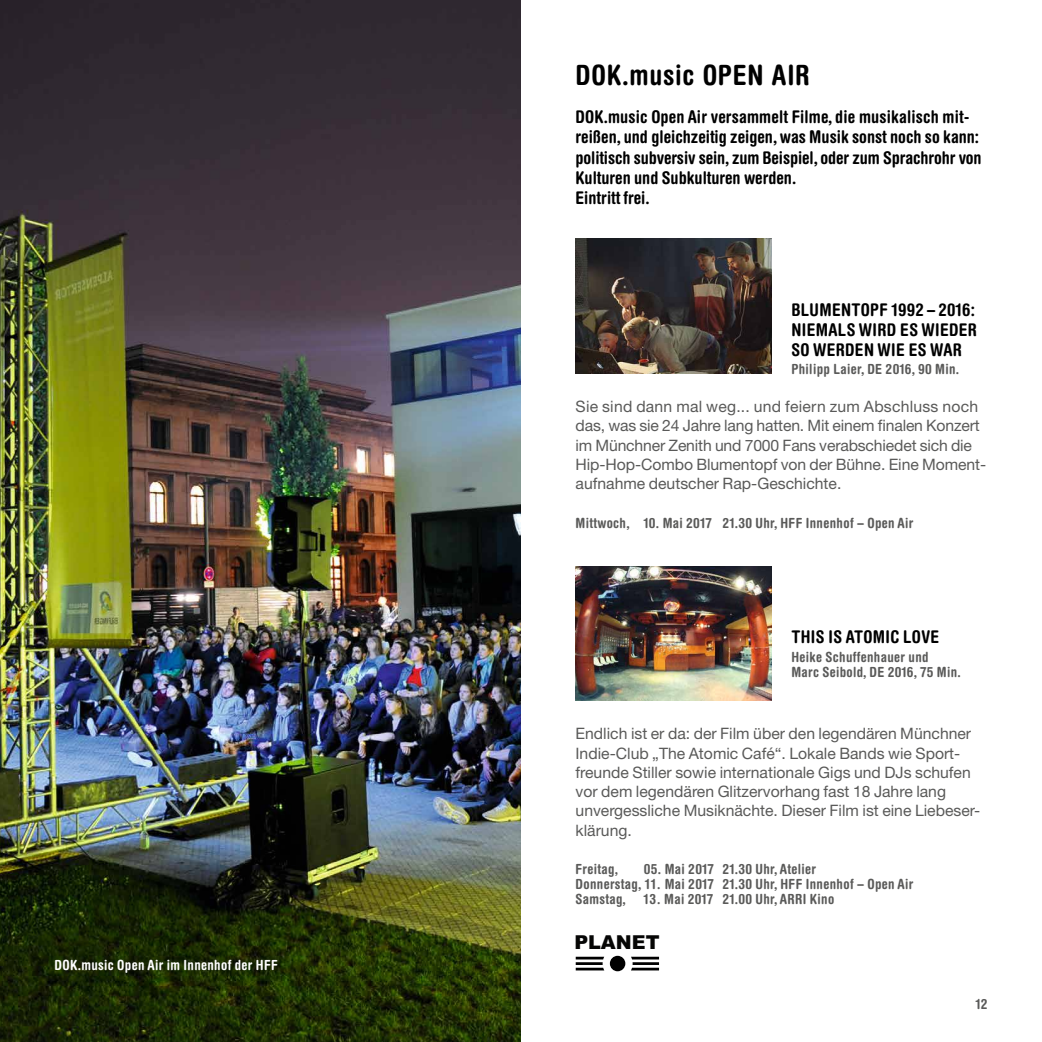
<style>
.page{position:relative;width:1042px;height:1042px;background:#fff}
.page>*{position:absolute;margin:0;border:0;box-sizing:border-box;transform-origin:0 0}
.t1{font:700 condensed 28px "Helvetica Rounded LT";letter-spacing:.025em;color:#000}
.t2{font:900 19.25px "Arial";color:#060605}
.t3{font:700 condensed 17.5px/20.1px "Helvetica Rounded LT Std";color:#000;text-align:justify}
.t4{font:700 condensed 17.5px "Helvetica Rounded LT Std";letter-spacing:.02em;color:#000}
.t5{font:15.75px/19.2px "Helvetica Neue LT Std";color:#5a5a59}
.t6{font:700 condensed 14px/14.9px "Helvetica Rounded LT Std";letter-spacing:.025em;color:#5a5a59}
.t7{font:700 condensed 14px "Helvetica Rounded LT Std";letter-spacing:.025em;color:#fff}
</style>
<div class="page">
<img style="left:0;top:0;width:521px;height:1042px">
<div style="left:29px;top:934px;width:273px;height:64px;background:#000;opacity:.87"></div>
<img style="left:575px;top:239px;width:196px;height:134px">
<img style="left:575px;top:566px;width:196px;height:135px">
<div style="left:610px;top:956px;width:15px;height:15px;background:#000;border-radius:50%"></div>
<svg style="left:576px;top:957px;width:28px;height:13px"></svg>
<svg style="left:631px;top:957px;width:28px;height:13px"></svg>
<p class="t7" style="left:55px;top:957px;width:225px">DOK.music Open Air im Innenhof der HFF</p>
<h1 class="t1" style="left:575px;top:58px;width:235px">DOK.music Open Air</h1>
<p class="t3" style="left:575px;top:107px;width:408px;text-align:left">DOK.music Open Air versammelt Filme, die musikalisch mit&shy;reißen, und gleichzeitig zeigen, was Musik sonst noch so kann: politisch subversiv sein, zum Beispiel, oder zum Sprachrohr von Kulturen und Subkulturen werden.<br>Eintritt frei.</p>
<p class="t3" style="left:791px;top:299px;width:187px">BLUMENTOPF 1992 – 2016:<br>NIEMALS WIRD ES WIEDER SO WERDEN WIE ES WAR</p>
<p class="t6" style="left:791px;top:361px;width:169px">Philipp Laier, DE 2016, 90 Min.</p>
<p class="t5" style="left:575px;top:397px;width:412px">Sie sind dann mal weg... und feiern zum Abschluss noch das, was sie 24 Jahre lang hatten. Mit einem finalen Konzert im Münchner Zenith und 7000 Fans verabschiedet sich die Hip-Hop-Combo Blumentopf von der Bühne. Eine Moment&shy;aufnahme deutscher Rap-Geschichte.</p>
<p class="t6" style="left:575px;top:515px;width:339px">Mittwoch, 10. Mai 2017 21.30 Uhr, HFF Innenhof – Open Air</p>
<p class="t4" style="left:791px;top:626px;width:140px">THIS IS ATOMIC LOVE</p>
<p class="t6" style="left:791px;top:650px;width:171px">Heike Schuffenhauer und<br>Marc Seibold, DE 2016, 75 Min.</p>
<p class="t5" style="left:575px;top:724px;width:406px">Endlich ist er da: der Film über den legendären Münchner Indie-Club „The Atomic Café“. Lokale Bands wie Sport&shy;freunde Stiller sowie internationale Gigs und DJs schufen vor dem legendären Glitzervorhang fast 18 Jahre lang unvergessliche Musiknächte. Dieser Film ist eine Liebeser&shy;klärung.</p>
<p class="t6" style="left:575px;top:861px;width:44px">Freitag,</p>
<p class="t6" style="left:575px;top:861px;width:339px;text-indent:68px">05. Mai 2017 21.30 Uhr, Atelier<br>Donnerstag, 11. Mai 2017 21.30 Uhr, HFF Innenhof – Open Air<br>Samstag,</p>
<p class="t6" style="left:644px;top:891px;width:192px">13. Mai 2017 21.00 Uhr, ARRI Kino</p>
<p class="t2" style="left:574px;top:927px;width:87px">PLANET</p>
<p class="t6" style="left:975px;top:996px;width:13px">12</p>
</div>
